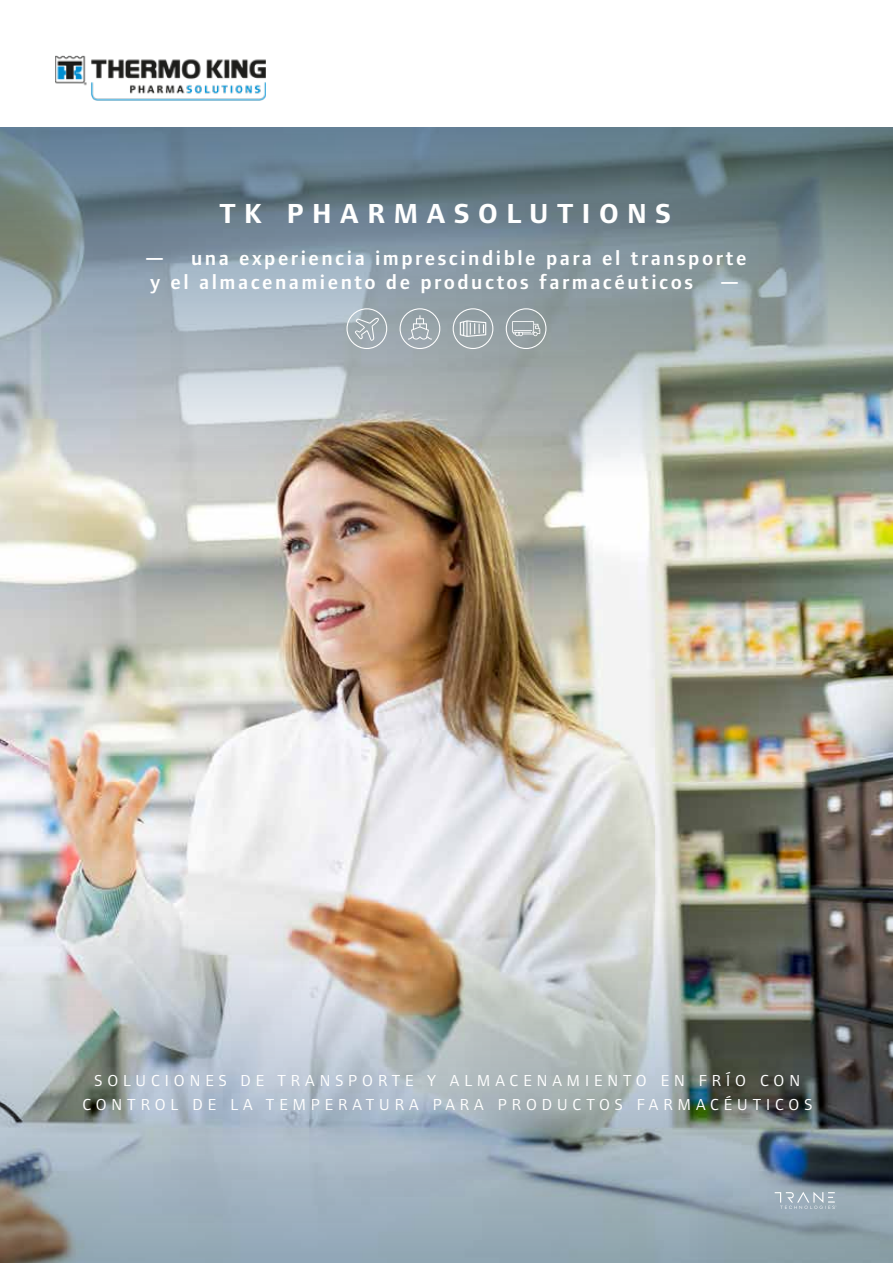
<style>
.page{position:relative;width:893px;height:1263px;background:#fff}
.page>*{position:absolute;margin:0;border:0;box-sizing:border-box;transform-origin:0 0}
.t1{font:700 28.5px "Foundry Form Sans";letter-spacing:.3em;color:#fff}
.t2{font:600 21px/24px "Foundry Form Sans";letter-spacing:.12em;color:#fff}
.t3{font:16.5px/24px "Foundry Form Sans";letter-spacing:.3em;color:#fff;text-align:center}
</style>
<div class="page">
<img style="left:0;top:478px;width:893px;height:434px">
<svg style="left:0;top:128px;width:893px;height:350px;background:#909da0"></svg>
<img style="left:0;top:912px;width:893px;height:351px">
<svg style="left:355px;top:318px;width:24px;height:23px"></svg>
<div style="left:346px;top:308px;width:41px;height:41px;border:1px solid #fff;border-radius:50%"></div>
<svg style="left:408px;top:315px;width:24px;height:25px"></svg>
<div style="left:400px;top:308px;width:40px;height:41px;border:1px solid #fff;border-radius:50%"></div>
<svg style="left:460px;top:320px;width:26px;height:17px"></svg>
<div style="left:453px;top:308px;width:40px;height:41px;border:1px solid #fff;border-radius:50%"></div>
<svg style="left:512px;top:321px;width:28px;height:15px"></svg>
<div style="left:506px;top:308px;width:40px;height:41px;border:1px solid #fff;border-radius:50%"></div>
<svg style="left:775px;top:1192px;width:61px;height:17px"></svg>
<img style="left:55px;top:56px;width:211px;height:45px">
<h1 class="t1" style="left:219px;top:197px;width:453px">TK PHARMASOLUTIONS</h1>
<p class="t2" style="left:144px;top:246px;width:604px">— una experiencia imprescindible para el transporte y el almacenamiento de productos farmacéuticos —</p>
<p class="t3" style="left:82px;top:1068px;width:731px">SOLUCIONES DE TRANSPORTE Y ALMACENAMIENTO EN FRÍO CON<br>CONTROL DE LA TEMPERATURA PARA PRODUCTOS FARMACÉUTICOS</p>
</div>
